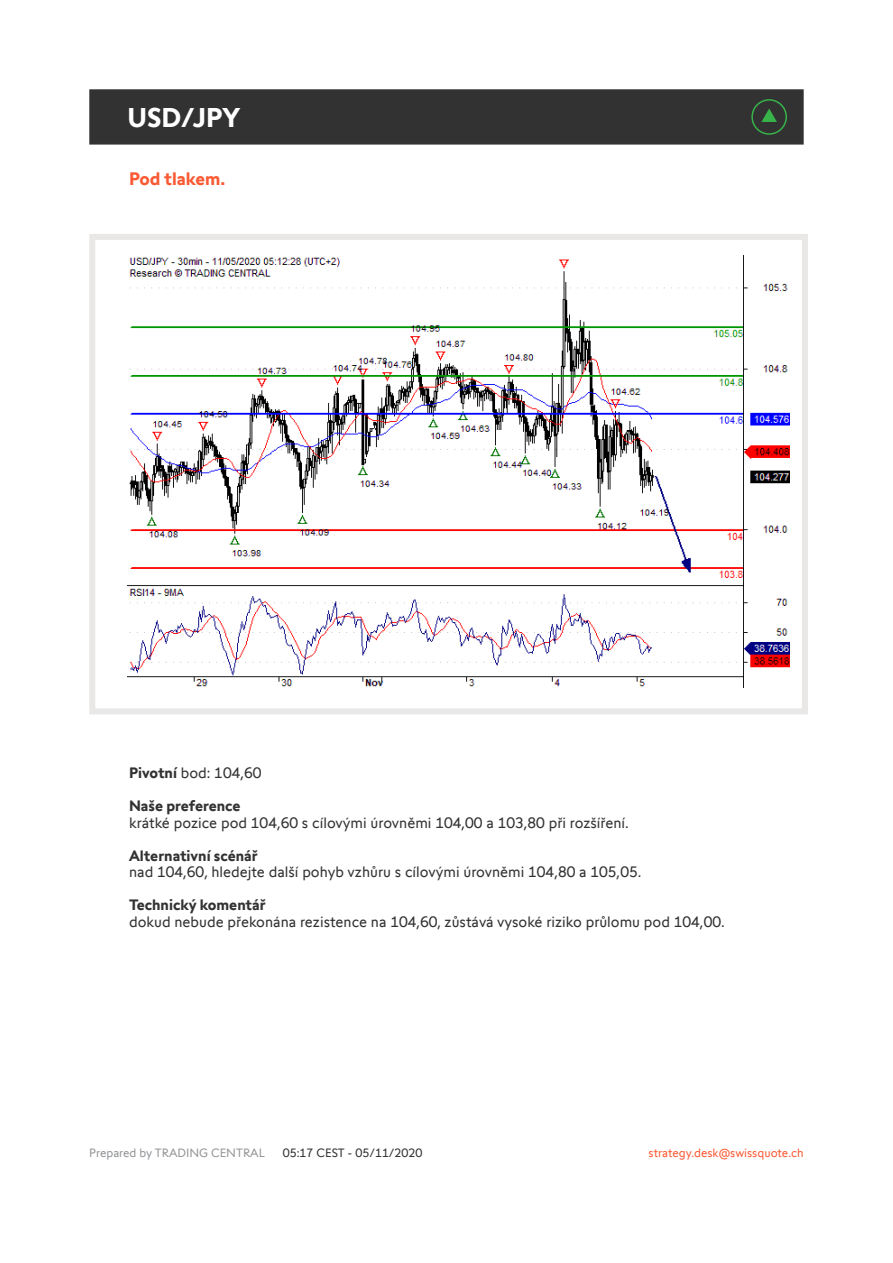
<style>
.page{position:relative;width:893px;height:1263px;background:#fff}
.page>*{position:absolute;margin:0;border:0;box-sizing:border-box;transform-origin:0 0}
.t1{font:700 27px "Swissquote CT";color:#fff}
.t2{font:700 18px "Swissquote CT";color:#fa5b35}
.t3{font:15px "Swissquote CT";color:#323232}
.t4{font:700 15px "Swissquote CT";color:#323232}
.t5{font:12px "Swissquote CT";color:#fa5b35}
.t6{font:12px "Swissquote CT";color:#939598}
.t7{font:12px "Swissquote CT";color:#323232}
.s1{font-weight:700}
</style>
<div class="page">
<div style="left:89px;top:234px;width:719px;height:480px;border:6px solid #e9e8e7"></div>
<div style="left:89px;top:89px;width:715px;height:56px;background:#323232;border:2px solid #323232"></div>
<img style="left:128px;top:255px;width:661px;height:432px">
<svg style="left:751px;top:99px;width:36px;height:36px"></svg>
<h1 class="t1" style="left:128px;top:101px;width:114px">USD/JPY</h1>
<p class="t2" style="left:129px;top:168px;width:98px">Pod tlakem.</p>
<p class="t3" style="left:129px;top:764px;width:134px"><span class="s1">Pivotní</span> bod: 104,60</p>
<p class="t4" style="left:129px;top:797px;width:113px">Naše preference</p>
<p class="t3" style="left:129px;top:814px;width:501px">krátké pozice pod 104,60 s cílovými úrovněmi 104,00 a 103,80 při rozšíření.</p>
<p class="t4" style="left:129px;top:846px;width:130px">Alternativní scénář</p>
<p class="t3" style="left:129px;top:863px;width:514px">nad 104,60, hledejte další pohyb vzhůru s cílovými úrovněmi 104,80 a 105,05.</p>
<p class="t4" style="left:129px;top:896px;width:138px">Technický komentář</p>
<p class="t3" style="left:129px;top:913px;width:597px">dokud nebude překonána rezistence na 104,60, zůstává vysoké riziko průlomu pod 104,00.</p>
<p class="t6" style="left:89px;top:1145px;width:177px">Prepared by TRADING CENTRAL</p>
<p class="t7" style="left:283px;top:1145px;width:141px">05:17 CEST - 05/11/2020</p>
<p class="t5" style="left:649px;top:1145px;width:157px">strategy.desk@swissquote.ch</p>
</div>
